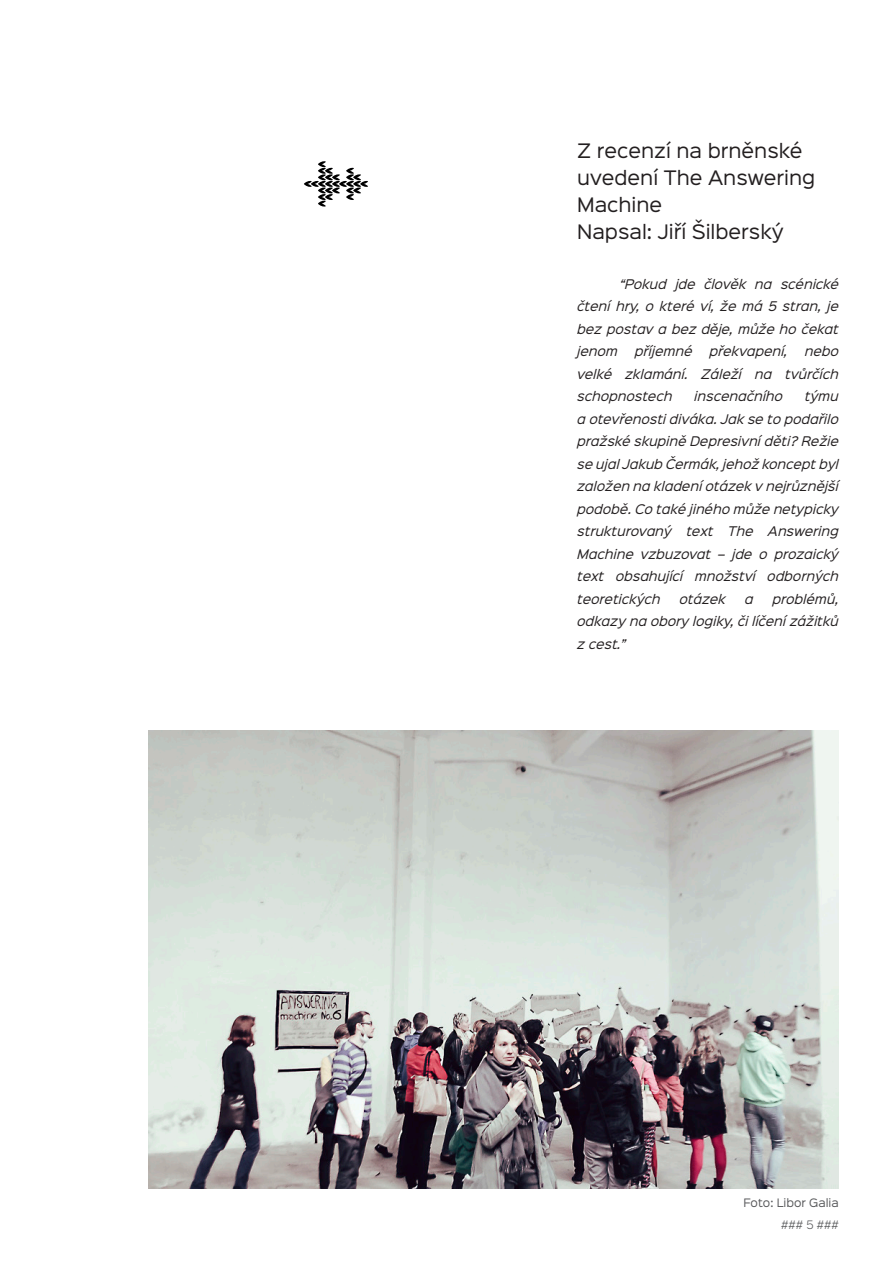
<style>
.page{position:relative;width:893px;height:1263px;background:#fff}
.page>*{position:absolute;margin:0;border:0;box-sizing:border-box;transform-origin:0 0}
.KURZÍVA_VELKÁ{font:18px/27px "Sinkin Sans 400";color:#231f20}
.NORMAL_s_odsaze{font:italic 12px/22.5px "Sinkin Sans 400";color:#231f20;text-align:justify}
.MENŠÍ{font:10.5px "Sinkin Sans 400";color:#57585a}
.MENŠÍ-2{font:300 10.5px "Sinkin Sans 300";color:#57585a}
</style>
<div class="page">
<svg style="left:304px;top:161px;width:64px;height:46px"></svg>
<img style="left:149px;top:730px;width:690px;height:459px">
<p class="KURZÍVA_VELKÁ" style="left:577px;top:136px;width:240px">Z recenzí na brněnské uvedení The Answering<br>Machine</p>
<p class="KURZÍVA_VELKÁ" style="left:577px;top:217px;width:208px">Napsal: Jiří Šilberský</p>
<p class="NORMAL_s_odsaze" style="left:577px;top:271px;width:263px;text-indent:43px">“Pokud jde člověk na scénické čtení hry, o které ví, že má 5 stran, je bez postav a bez děje, může ho čekat jenom</p>
<p class="NORMAL_s_odsaze" style="left:635px;top:339px;width:59px">příjemné</p>
<p class="NORMAL_s_odsaze" style="left:709px;top:339px;width:80px">překvapení,</p>
<p class="NORMAL_s_odsaze" style="left:577px;top:339px;width:263px;text-indent:227px">nebo velké zklamání. Záleží na tvůrčích schopnostech</p>
<p class="NORMAL_s_odsaze" style="left:577px;top:384px;width:263px;text-indent:228px">týmu a otevřenosti diváka. Jak se to podařilo pražské skupině Depresivní děti? Režie se ujal Jakub Čermák, jehož koncept byl založen na kladení otázek v nejrůznější podobě. Co také jiného může netypicky strukturovaný text The Answering Machine vzbuzovat – jde o prozaický text obsahující množství odborných teoretických</p>
<p class="NORMAL_s_odsaze" style="left:694px;top:384px;width:90px">inscenačního</p>
<p class="NORMAL_s_odsaze" style="left:577px;top:586px;width:263px;text-indent:195px">problémů, odkazy na obory logiky, či líčení zážitků z cest.”</p>
<p class="NORMAL_s_odsaze" style="left:679px;top:586px;width:48px">otázek</p>
<p class="NORMAL_s_odsaze" style="left:745px;top:586px;width:10px">a</p>
<p class="MENŠÍ" style="left:743px;top:1194px;width:97px">Foto: Libor Galia</p>
<p class="MENŠÍ-2" style="left:781px;top:1216px;width:59px">### 5 ###</p>
</div>
